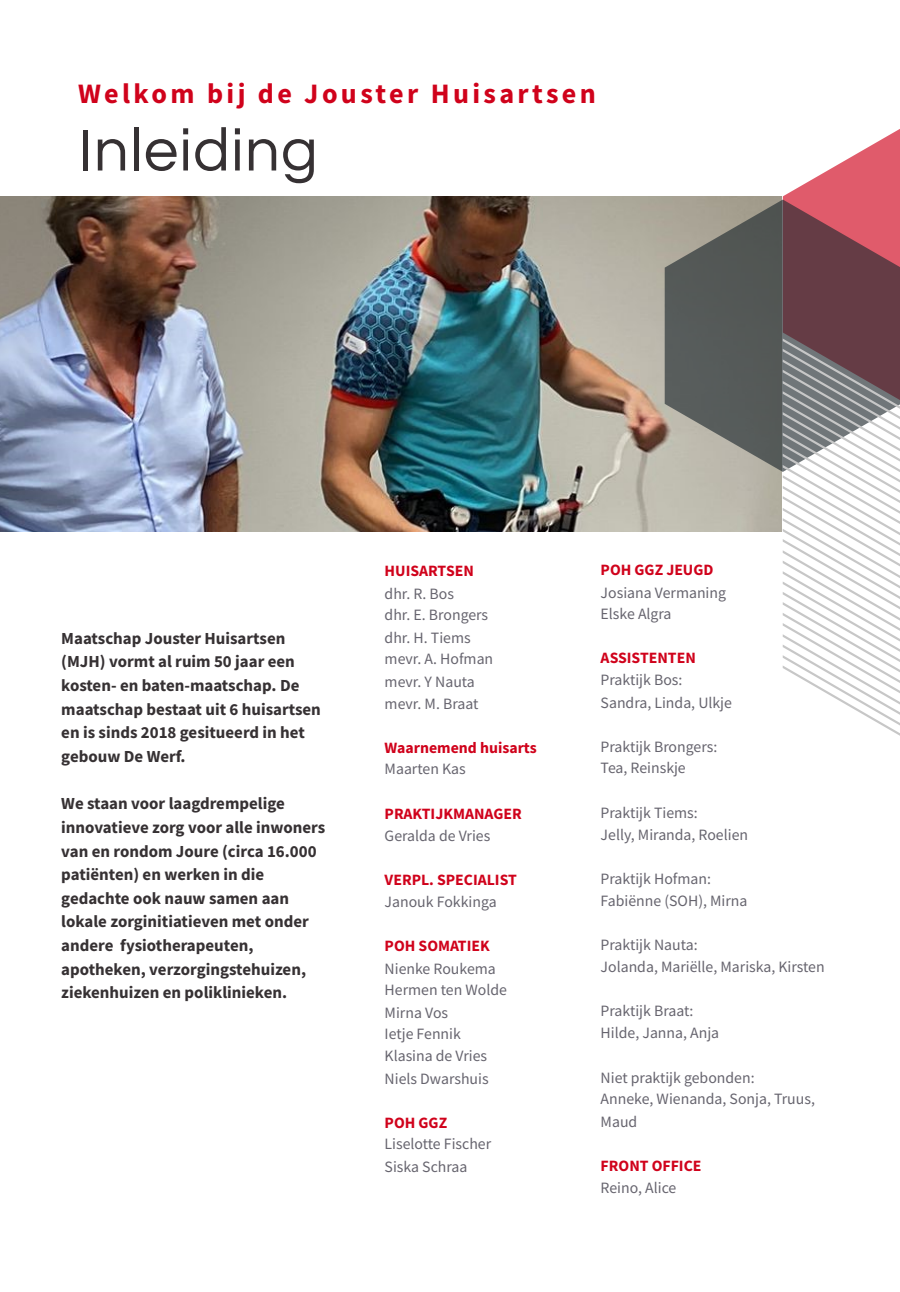
<style>
.page{position:relative;width:900px;height:1292px;background:#fff}
.page>*{position:absolute;margin:0;border:0;box-sizing:border-box;transform-origin:0 0}
.t1{font:61.8px "Questrial";letter-spacing:.02em;color:#363133}
.t2{font:700 28.2px "Source Sans Pro";letter-spacing:.12em;color:#d0021b}
.t3{font:700 16.8px/23.7px "Source Sans Pro";color:#363133}
.t4{font:15.75px/22px "Source Sans Pro";color:#66646e}
.t5{font:700 15.75px "Source Sans Pro";color:#d0021b}
</style>
<div class="page">
<img style="left:0;top:197px;width:782px;height:334px">
<svg style="left:783px;top:129px;width:117px;height:70px"></svg>
<svg style="left:665px;top:199px;width:235px;height:273px;background:#746060"></svg>
<svg style="left:783px;top:338px;width:117px;height:398px"></svg>
<h2 class="t2" style="left:78px;top:74px;width:519px">Welkom bij de Jouster Huisartsen</h2>
<h1 class="t1" style="left:78px;top:107px;width:241px">Inleiding</h1>
<p class="t3" style="left:61px;top:626px;width:261px">Maatschap Jouster Huisartsen (MJH) vormt al ruim 50 jaar een kosten- en baten-maatschap. De maatschap bestaat uit 6 huisartsen en is sinds 2018 gesitueerd in het gebouw De Werf.</p>
<p class="t3" style="left:61px;top:791px;width:265px">We staan voor laagdrempelige innovatieve zorg voor alle inwoners van en rondom Joure (circa 16.000 patiënten) en werken in die gedachte ook nauw samen aan lokale zorginitiatieven met onder andere fysiotherapeuten, apotheken, verzorgingstehuizen, ziekenhuizen en poliklinieken.</p>
<p class="t5" style="left:385px;top:560px;width:91px">HUISARTSEN</p>
<p class="t4" style="left:385px;top:582px;width:110px">dhr. R. Bos<br>dhr. E. Brongers dhr. H. Tiems mevr. A. Hofman mevr. Y Nauta mevr. M. Braat</p>
<p class="t5" style="left:385px;top:737px;width:154px">Waarnemend huisarts</p>
<p class="t4" style="left:385px;top:758px;width:83px">Maarten Kas</p>
<p class="t5" style="left:385px;top:803px;width:139px">PRAKTIJKMANAGER</p>
<p class="t4" style="left:385px;top:824px;width:107px">Geralda de Vries</p>
<p class="t5" style="left:385px;top:868px;width:134px">VERPL. SPECIALIST</p>
<p class="t4" style="left:385px;top:890px;width:113px">Janouk Fokkinga</p>
<p class="t5" style="left:385px;top:935px;width:107px">POH SOMATIEK</p>
<p class="t4" style="left:385px;top:957px;width:124px">Nienke Roukema<br>Hermen ten Wolde<br>Mirna Vos<br>Ietje Fennik<br>Klasina de Vries<br>Niels Dwarshuis</p>
<p class="t5" style="left:385px;top:1111px;width:64px">POH GGZ</p>
<p class="t4" style="left:385px;top:1132px;width:108px;line-height:22.5px">Liselotte Fischer<br>Siska Schraa</p>
<p class="t5" style="left:601px;top:559px;width:114px">POH GGZ JEUGD</p>
<p class="t4" style="left:601px;top:581px;width:127px;line-height:21.3px">Josiana Vermaning<br>Elske Algra</p>
<p class="t5" style="left:601px;top:647px;width:97px">ASSISTENTEN</p>
<p class="t4" style="left:601px;top:669px;width:133px;line-height:22.5px">Praktijk Bos:<br>Sandra, Linda, Ulkje</p>
<p class="t4" style="left:601px;top:736px;width:118px;line-height:21.3px">Praktijk Brongers:<br>Tea, Reinskje</p>
<p class="t4" style="left:601px;top:802px;width:149px;line-height:21.3px">Praktijk Tiems:<br>Jelly, Miranda, Roelien</p>
<p class="t4" style="left:601px;top:867px;width:148px;line-height:22.5px">Praktijk Hofman:<br>Fabiënne (SOH), Mirna</p>
<p class="t4" style="left:601px;top:933px;width:226px;line-height:22.5px">Praktijk Nauta:<br>Jolanda, Mariëlle, Mariska, Kirsten</p>
<p class="t4" style="left:601px;top:1000px;width:120px;line-height:21.3px">Praktijk Braat:<br>Hilde, Janna, Anja</p>
<p class="t4" style="left:601px;top:1066px;width:216px">Niet praktijk gebonden:<br>Anneke, Wienanda, Sonja, Truus,<br>Maud</p>
<p class="t5" style="left:601px;top:1154px;width:102px">FRONT OFFICE</p>
<p class="t4" style="left:601px;top:1176px;width:77px">Reino, Alice</p>
</div>
